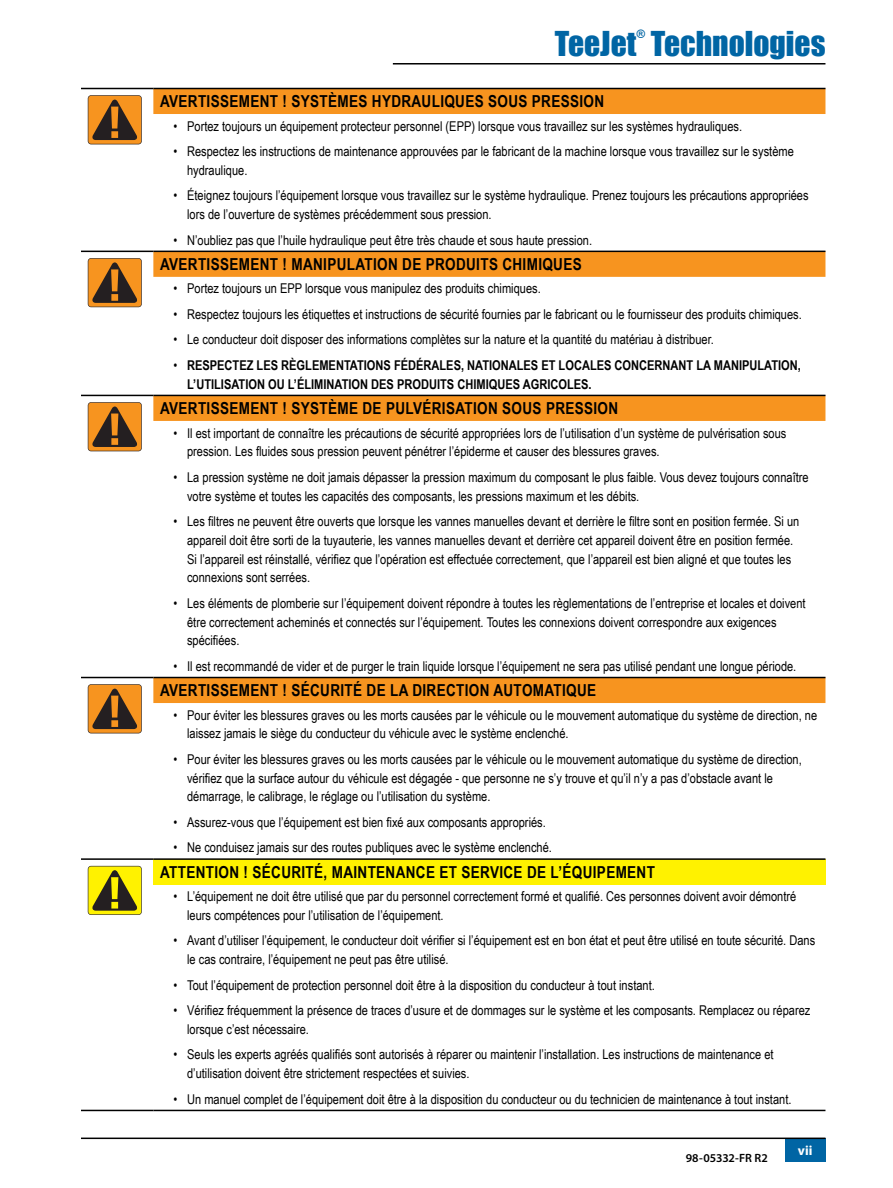
<style>
.page{position:relative;width:893px;height:1188px;background:#fff}
.page>*{position:absolute;margin:0;border:0;box-sizing:border-box;transform-origin:0 0}
.t1{font:31.5px "Impact";color:#0065a4}
.t2{font:700 16.5px "Arial Narrow";letter-spacing:.02em;color:#000}
.t3{font:13.5px/18.8px "Arial Narrow";color:#000}
.t4{font:700 13.5px/18.8px "Arial Narrow";color:#000}
.t5{font:700 13.5px "Myriad Pro";color:#fff}
.t6{font:600 12px "Myriad Pro";letter-spacing:-.005em;color:#000}
.t7{font:11.4px "Impact";color:#0065a4}
.s1{font-weight:400}
</style>
<div class="page">
<hr style="left:393px;top:63px;width:432px;height:2px;background:#000">
<div style="left:785px;top:1138px;width:40px;height:24px;background:#0065a4"></div>
<hr style="left:81px;top:1138px;width:744px;height:1px;background:#000">
<svg style="left:153px;top:89px;width:672px;height:614px"></svg>
<div style="left:153px;top:859px;width:672px;height:26px;background:#fff200"></div>
<hr style="left:81px;top:88px;width:72px;height:1px;background:#000">
<hr style="left:153px;top:88px;width:672px;height:1px;background:#000">
<hr style="left:81px;top:251px;width:72px;height:1px;background:#000">
<hr style="left:153px;top:251px;width:672px;height:1px;background:#000">
<hr style="left:81px;top:395px;width:72px;height:1px;background:#000">
<hr style="left:153px;top:395px;width:672px;height:1px;background:#000">
<hr style="left:81px;top:677px;width:72px;height:1px;background:#000">
<hr style="left:153px;top:677px;width:672px;height:1px;background:#000">
<hr style="left:81px;top:858px;width:72px;height:2px;background:#000">
<hr style="left:153px;top:858px;width:672px;height:2px;background:#000">
<hr style="left:81px;top:1110px;width:72px;height:1px;background:#000">
<hr style="left:153px;top:1110px;width:672px;height:1px;background:#000">
<svg style="left:88px;top:95px;width:54px;height:49px;background:#ab6a22"></svg>
<svg style="left:88px;top:258px;width:54px;height:49px;background:#aa6a22"></svg>
<svg style="left:88px;top:402px;width:54px;height:49px;background:#aa6a22"></svg>
<svg style="left:88px;top:684px;width:54px;height:49px;background:#ab6b22"></svg>
<svg style="left:88px;top:866px;width:54px;height:49px;background:#afa50e"></svg>
<h1 class="t1" style="left:555px;top:19px;width:83px">TeeJet</h1>
<p class="t7" style="left:636px;top:24px;width:10px">®</p>
<h1 class="t1" style="left:651px;top:19px;width:176px">Technologies</h1>
<p class="t2" style="left:160px;top:89px;width:446px">AVERTISSEMENT ! SYSTÈMES HYDRAULIQUES SOUS PRESSION</p>
<p class="t3" style="left:174px;top:116px;width:570px">• Portez toujours un équipement protecteur personnel (EPP) lorsque vous travaillez sur les systèmes hydrauliques.</p>
<p class="t3" style="left:187px;top:141px;width:608px;text-indent:-14px">• Respectez les instructions de maintenance approuvées par le fabricant de la machine lorsque vous travaillez sur le système hydraulique.</p>
<p class="t3" style="left:187px;top:186px;width:623px;text-indent:-14px">• Éteignez toujours l’équipement lorsque vous travaillez sur le système hydraulique. Prenez toujours les précautions appropriées lors de l’ouverture de systèmes précédemment sous pression.</p>
<p class="t3" style="left:174px;top:230px;width:420px">• N’oubliez pas que l’huile hydraulique peut être très chaude et sous haute pression.</p>
<p class="t2" style="left:160px;top:252px;width:423px">AVERTISSEMENT ! MANIPULATION DE PRODUITS CHIMIQUES</p>
<p class="t3" style="left:174px;top:279px;width:369px">• Portez toujours un EPP lorsque vous manipulez des produits chimiques.</p>
<p class="t3" style="left:174px;top:304px;width:630px">• Respectez toujours les étiquettes et instructions de sécurité fournies par le fabricant ou le fournisseur des produits chimiques.</p>
<p class="t3" style="left:174px;top:330px;width:542px">• Le conducteur doit disposer des informations complètes sur la nature et la quantité du matériau à distribuer.</p>
<p class="t4" style="left:187px;top:355px;width:615px;text-indent:-14px"><span class="s1">•</span> RESPECTEZ LES RÈGLEMENTATIONS FÉDÉRALES, NATIONALES ET LOCALES CONCERNANT LA MANIPULATION,<br>L’UTILISATION OU L’ÉLIMINATION DES PRODUITS CHIMIQUES AGRICOLES.</p>
<p class="t2" style="left:160px;top:396px;width:460px">AVERTISSEMENT ! SYSTÈME DE PULVÉRISATION SOUS PRESSION</p>
<p class="t3" style="left:187px;top:423px;width:601px;text-indent:-14px">• Il est important de connaître les précautions de sécurité appropriées lors de l’utilisation d’un système de pulvérisation sous pression. Les fluides sous pression peuvent pénétrer l’épiderme et causer des blessures graves.</p>
<p class="t3" style="left:187px;top:467px;width:623px;text-indent:-14px">• La pression système ne doit jamais dépasser la pression maximum du composant le plus faible. Vous devez toujours connaître votre système et toutes les capacités des composants, les pressions maximum et les débits.</p>
<p class="t3" style="left:187px;top:511px;width:614px;text-indent:-14px">• Les filtres ne peuvent être ouverts que lorsque les vannes manuelles devant et derrière le filtre sont en position fermée. Si un appareil doit être sorti de la tuyauterie, les vannes manuelles devant et derrière cet appareil doivent être en position fermée.<br>Si l’appareil est réinstallé, vérifiez que l’opération est effectuée correctement, que l’appareil est bien aligné et que toutes les connexions sont serrées.</p>
<p class="t3" style="left:187px;top:593px;width:620px;text-indent:-14px">• Les éléments de plomberie sur l’équipement doivent répondre à toutes les règlementations de l’entreprise et locales et doivent être correctement acheminés et connectés sur l’équipement. Toutes les connexions doivent correspondre aux exigences spécifiées.</p>
<p class="t3" style="left:174px;top:656px;width:624px">• Il est recommandé de vider et de purger le train liquide lorsque l’équipement ne sera pas utilisé pendant une longue période.</p>
<p class="t2" style="left:160px;top:678px;width:438px">AVERTISSEMENT ! SÉCURITÉ DE LA DIRECTION AUTOMATIQUE</p>
<p class="t3" style="left:187px;top:705px;width:632px;text-indent:-14px">• Pour éviter les blessures graves ou les morts causées par le véhicule ou le mouvement automatique du système de direction, ne laissez jamais le siège du conducteur du véhicule avec le système enclenché.</p>
<p class="t3" style="left:187px;top:749px;width:616px;text-indent:-14px">• Pour éviter les blessures graves ou les morts causées par le véhicule ou le mouvement automatique du système de direction, vérifiez que la surface autour du véhicule est dégagée - que personne ne s’y trouve et qu’il n’y a pas d’obstacle avant le démarrage, le calibrage, le réglage ou l’utilisation du système.</p>
<p class="t3" style="left:174px;top:812px;width:374px">• Assurez-vous que l’équipement est bien fixé aux composants appropriés.</p>
<p class="t3" style="left:174px;top:838px;width:380px">• Ne conduisez jamais sur des routes publiques avec le système enclenché.</p>
<p class="t2" style="left:160px;top:860px;width:496px">ATTENTION ! SÉCURITÉ, MAINTENANCE ET SERVICE DE L’ÉQUIPEMENT</p>
<p class="t3" style="left:187px;top:887px;width:611px;text-indent:-14px">• L’équipement ne doit être utilisé que par du personnel correctement formé et qualifié. Ces personnes doivent avoir démontré leurs compétences pour l’utilisation de l’équipement.</p>
<p class="t3" style="left:187px;top:931px;width:630px;text-indent:-14px">• Avant d’utiliser l’équipement, le conducteur doit vérifier si l’équipement est en bon état et peut être utilisé en toute sécurité. Dans le cas contraire, l’équipement ne peut pas être utilisé.</p>
<p class="t3" style="left:174px;top:975px;width:483px">• Tout l’équipement de protection personnel doit être à la disposition du conducteur à tout instant.</p>
<p class="t3" style="left:187px;top:1001px;width:625px;text-indent:-14px">• Vérifiez fréquemment la présence de traces d’usure et de dommages sur le système et les composants. Remplacez ou réparez lorsque c’est nécessaire.</p>
<p class="t3" style="left:187px;top:1045px;width:588px;text-indent:-14px">• Seuls les experts agréés qualifiés sont autorisés à réparer ou maintenir l’installation. Les instructions de maintenance et d’utilisation doivent être strictement respectées et suivies.</p>
<p class="t3" style="left:174px;top:1089px;width:619px">• Un manuel complet de l’équipement doit être à la disposition du conducteur ou du technicien de maintenance à tout instant.</p>
<p class="t6" style="left:686px;top:1150px;width:84px">98-05332-FR R2</p>
<p class="t5" style="left:798px;top:1142px;width:16px">vii</p>
</div>
